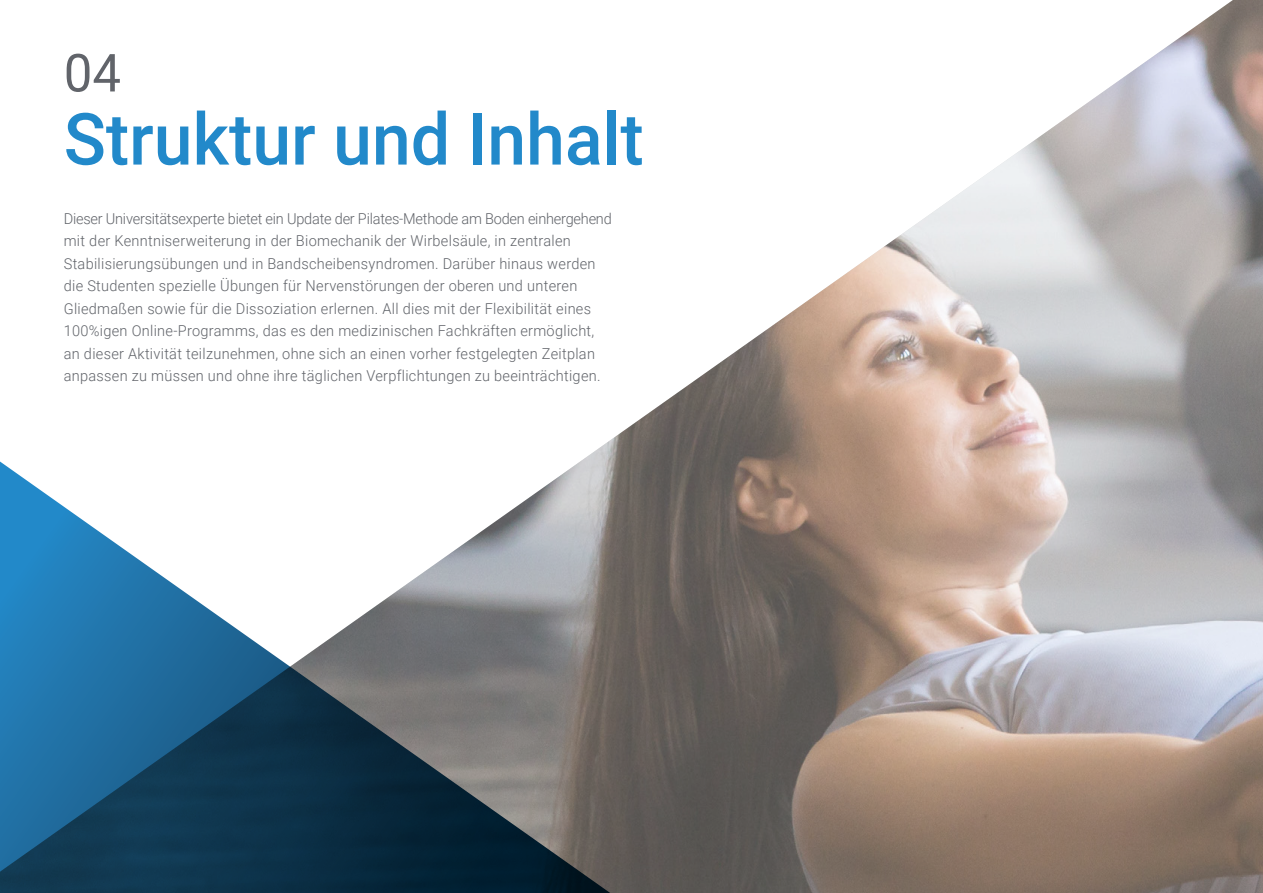
<style>
.page{position:relative;width:1263px;height:893px;background:#fff}
.page>*{position:absolute;margin:0;border:0;box-sizing:border-box;transform-origin:0 0}
.t1{font:500 72px "Roboto";color:#2289ca}
.t2{font:52.5px "Roboto";color:#61646a}
.t3{font:300 15px/22.5px "Roboto";letter-spacing:.02em;color:#61646a}
</style>
<div class="page">
<img style="left:602px;top:0;width:661px;height:893px">
<svg style="left:0;top:446px;width:640px;height:447px"></svg>
<h2 class="t2" style="left:64px;top:36px;width:59px">04</h2>
<h1 class="t1" style="left:64px;top:89px;width:581px">Struktur und Inhalt</h1>
<p class="t3" style="left:64px;top:207px;width:549px">Dieser Universitätsexperte bietet ein Update der Pilates-Methode am Boden einhergehend mit der Kenntniserweiterung in der Biomechanik der Wirbelsäule, in zentralen Stabilisierungsübungen und in Bandscheibensyndromen. Darüber hinaus werden die Studenten spezielle Übungen für Nervenstörungen der oberen und unteren Gliedmaßen sowie für die Dissoziation erlernen. All dies mit der Flexibilität eines 100%igen Online-Programms, das es den medizinischen Fachkräften ermöglicht, an dieser Aktivität teilzunehmen, ohne sich an einen vorher festgelegten Zeitplan anpassen zu müssen und ohne ihre täglichen Verpflichtungen zu beeinträchtigen.</p>
</div>
